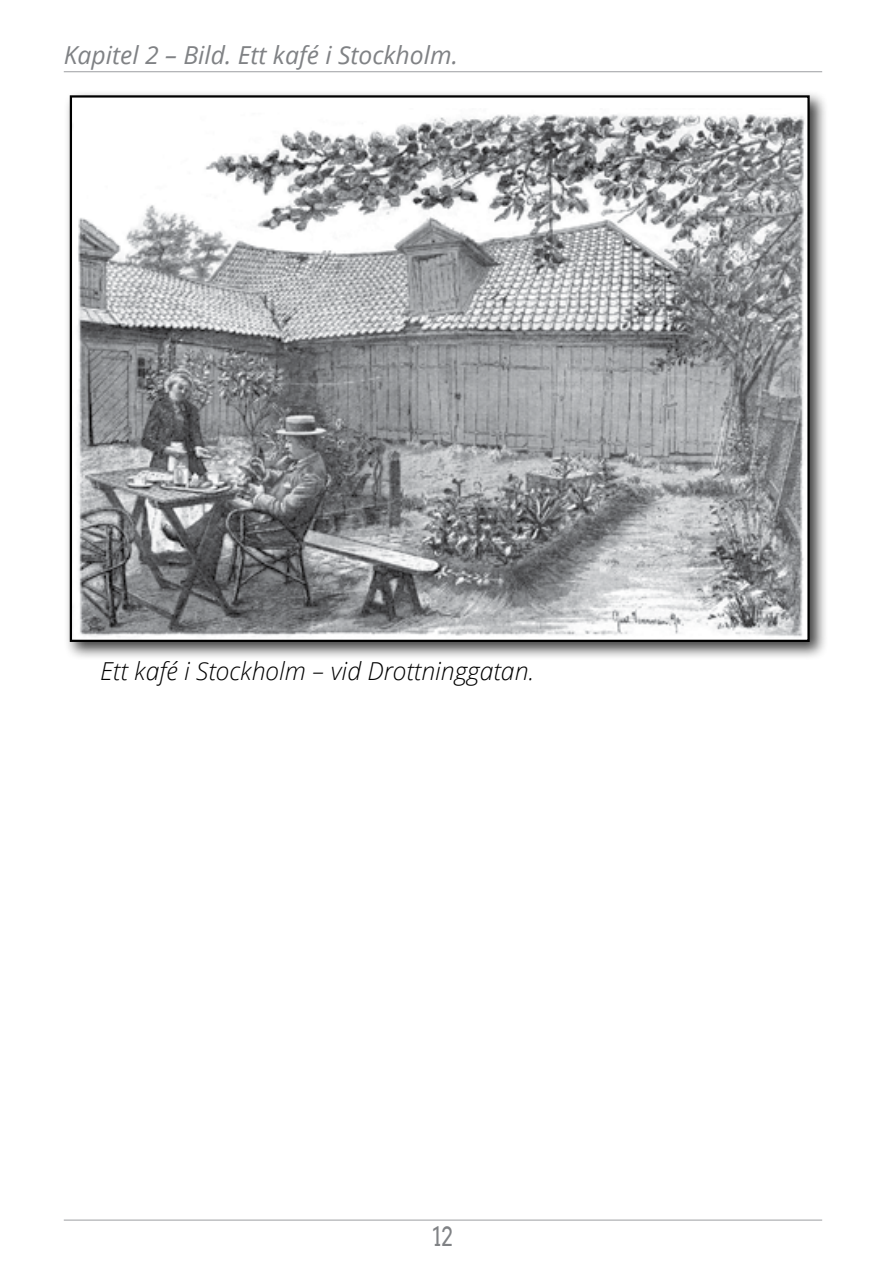
<style>
.page{position:relative;width:893px;height:1276px;background:#fff}
.page>*{position:absolute;margin:0;border:0;box-sizing:border-box;transform-origin:0 0}
.t1{font:27px "Arvo";color:#808285;scale:.8 1}
.t2{font:italic 300 24.75px "Open Sans";color:#000}
.t3{font:italic 24.75px "Open Sans";color:#808285}
</style>
<div class="page">
<hr style="left:64px;top:1219px;width:758px;height:1px;background:#a7a9ac">
<hr style="left:64px;top:71px;width:758px;height:1px;background:#a7a9ac">
<div style="left:64px;top:89px;width:764px;height:571px;background:#000;opacity:.75"></div>
<img style="left:73px;top:108px;width:734px;height:531px">
<p class="t3" style="left:64px;top:38px;width:396px">Kapitel 2 – Bild. Ett kafé i Stockholm.</p>
<p class="t2" style="left:100px;top:654px;width:436px">Ett kafé i Stockholm – vid Drottninggatan.</p>
<p class="t1" style="left:432px;top:1220px;width:27px">12</p>
</div>
